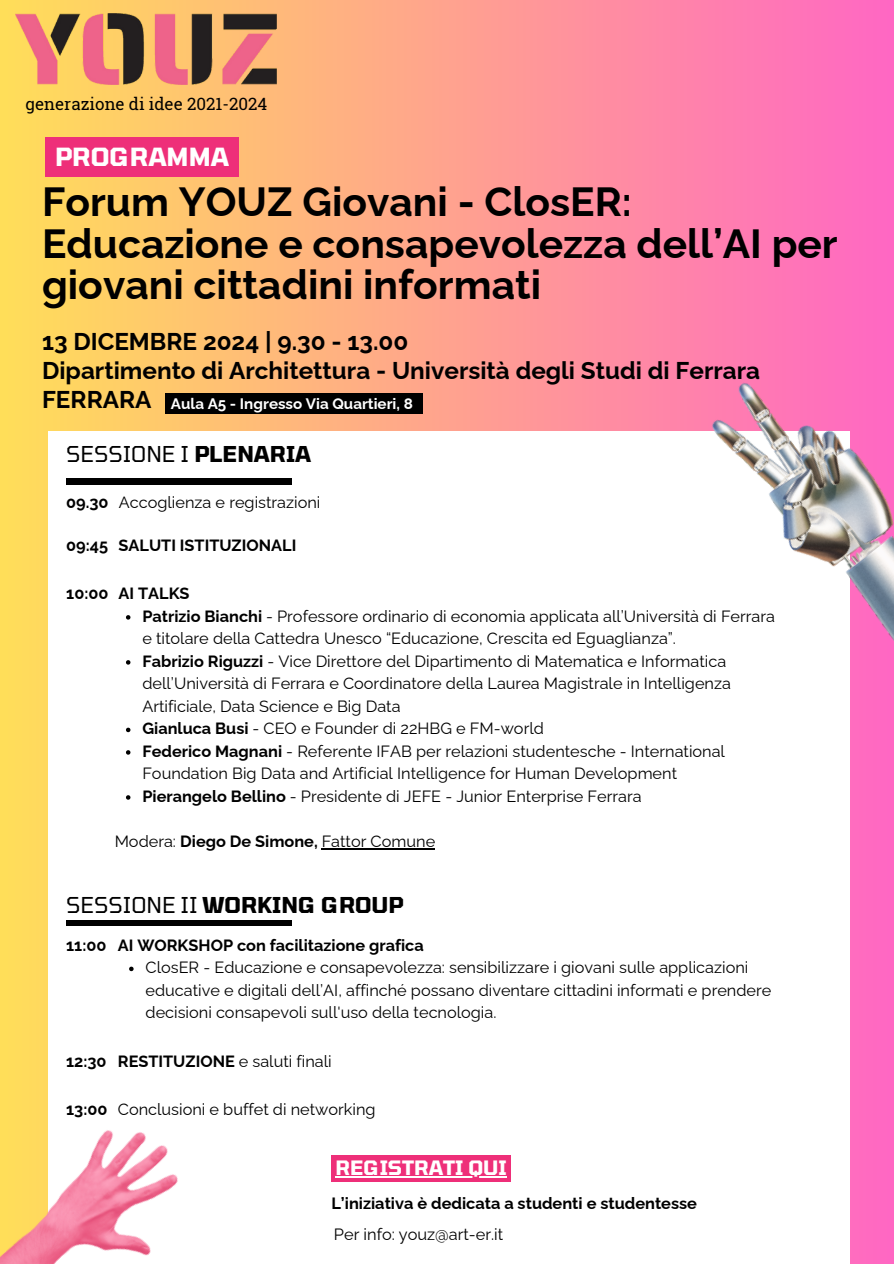
<style>
.page{position:relative;width:894px;height:1264px;background:#fff}
.page>*{position:absolute;margin:0;border:0;box-sizing:border-box;transform-origin:0 0}
.t1{font:700 40.8px/41.7px "Raleway";color:#000}
.t2{font:700 24.9px "Tomorrow";color:#fff}
.t3{font:700 24.3px/28.8px "Raleway";color:#000}
.t4{font:700 21.75px "Tomorrow";color:#000}
.t5{font:21.75px "Tomorrow";color:#000}
.t6{font:700 19.65px "Tomorrow";color:#fff}
.t7{font:16.95px "Roboto Slab";color:#000}
.t8{font:16.35px/22.5px "Raleway";color:#000}
.t9{font:700 16.35px "Raleway";color:#000}
.t10{font:700 15.15px "Raleway";color:#fff}
.s1{font-weight:700}
.s2{font-weight:400}
</style>
<div class="page">
<div style="left:0;top:0;width:893px;height:1263px;background:linear-gradient(to right,#ffde59,#ff67c3)"></div>
<div style="left:48px;top:432px;width:801px;height:831px;background:#fff"></div>
<svg style="left:126px;top:615px;width:4px;height:4px"></svg>
<svg style="left:126px;top:660px;width:4px;height:4px"></svg>
<svg style="left:126px;top:727px;width:4px;height:5px"></svg>
<svg style="left:126px;top:750px;width:4px;height:4px"></svg>
<svg style="left:126px;top:795px;width:4px;height:4px"></svg>
<hr style="left:321px;top:848px;width:114px;height:1px;background:#000">
<svg style="left:129px;top:966px;width:4px;height:5px"></svg>
<div style="left:66px;top:478px;width:225px;height:7px;background:#000"></div>
<div style="left:331px;top:1155px;width:180px;height:26px;background:#ee2f79"></div>
<hr style="left:335px;top:1176px;width:171px;height:1px;background:#fff">
<div style="left:45px;top:137px;width:194px;height:39px;background:#ee2f79"></div>
<img style="left:16px;top:13px;width:261px;height:71px">
<img style="left:692px;top:353px;width:201px;height:315px">
<img style="left:0;top:1037px;width:178px;height:226px">
<div style="left:66px;top:920px;width:225px;height:6px;background:#000"></div>
<div style="left:165px;top:393px;width:257px;height:21px;background:#000"></div>
<h5 class="t7" style="left:26px;top:92px;width:243px">generazione di idee 2021-2024</h5>
<p class="t2" style="left:55px;top:141px;width:175px">PROGRAMMA</p>
<p class="t1" style="left:42px;top:181px;width:797px">Forum YOUZ Giovani - ClosER:<br>Educazione e consapevolezza dell’AI per giovani cittadini informati</p>
<p class="t3" style="left:42px;top:327px;width:719px">13 DICEMBRE 2024 | 9.30 - 13.00<br>Dipartimento di Architettura - Università degli Studi di Ferrara<br>FERRARA</p>
<p class="t5" style="left:66px;top:440px;width:246px">SESSIONE I <span class="s1">PLENARIA</span></p>
<h4 class="t10" style="left:171px;top:394px;width:243px">Aula A5 - Ingresso Via Quartieri, 8</h4>
<p class="t9" style="left:66px;top:492px;width:44px">09.30</p>
<p class="t8" style="left:119px;top:491px;width:203px">Accoglienza e registrazioni</p>
<h2 class="t9" style="left:66px;top:535px;width:43px">09:45</h2>
<h1 class="t9" style="left:119px;top:535px;width:179px">SALUTI ISTITUZIONALI</h1>
<h3 class="t9" style="left:66px;top:584px;width:44px">10:00</h3>
<p class="t9" style="left:119px;top:584px;width:72px">AI TALKS</p>
<p class="t8" style="left:142px;top:605px;width:634px"><span class="s1">Patrizio Bianchi</span> - Professore ordinario di economia applicata all’Università di Ferrara e titolare della Cattedra Unesco “Educazione, Crescita ed Eguaglianza”.</p>
<h5 class="t8" style="left:142px;top:650px;width:590px"><span class="s1">Fabrizio Riguzzi</span> - Vice Direttore del Dipartimento di Matematica e Informatica dell’Università di Ferrara e Coordinatore della Laurea Magistrale in Intelligenza<br>Artificiale, Data Science e Big Data</h5>
<p class="t8" style="left:142px;top:717px;width:403px"><span class="s1">Gianluca Busi</span> - CEO e Founder di 22HBG e FM-world</p>
<p class="t8" style="left:142px;top:740px;width:584px"><span class="s1">Federico Magnani</span> - Referente IFAB per relazioni studentesche - International<br>Foundation Big Data and Artificial Intelligence for Human Development</p>
<p class="t8" style="left:142px;top:785px;width:500px"><span class="s1">Pierangelo Bellino</span> - Presidente di JEFE - Junior Enterprise Ferrara</p>
<p class="t8" style="left:115px;top:830px;width:322px">Modera: <span class="s1">Diego De Simone,</span> Fattor Comune</p>
<p class="t4" style="left:66px;top:891px;width:338px"><span class="s2">SESSIONE II</span> WORKING GROUP</p>
<p class="t9" style="left:66px;top:935px;width:42px">11:00</p>
<p class="t9" style="left:118px;top:935px;width:307px">AI WORKSHOP con facilitazione grafica</p>
<p class="t8" style="left:145px;top:956px;width:627px">ClosER - Educazione e consapevolezza: sensibilizzare i giovani sulle applicazioni educative e digitali dell’AI, affinché possano diventare cittadini informati e prendere decisioni consapevoli sull'uso della tecnologia.</p>
<p class="t9" style="left:66px;top:1051px;width:42px">12:30</p>
<p class="t8" style="left:118px;top:1049px;width:215px"><span class="s1">RESTITUZIONE</span> e saluti finali</p>
<p class="t9" style="left:66px;top:1099px;width:43px">13:00</p>
<p class="t8" style="left:118px;top:1098px;width:259px">Conclusioni e buffet di networking</p>
<p class="t6" style="left:335px;top:1155px;width:173px">REGISTRATI QUI</p>
<p class="t9" style="left:331px;top:1193px;width:367px">L’iniziativa è dedicata a studenti e studentesse</p>
<p class="t8" style="left:334px;top:1222px;width:171px">Per info: youz@art-er.it</p>
</div>
